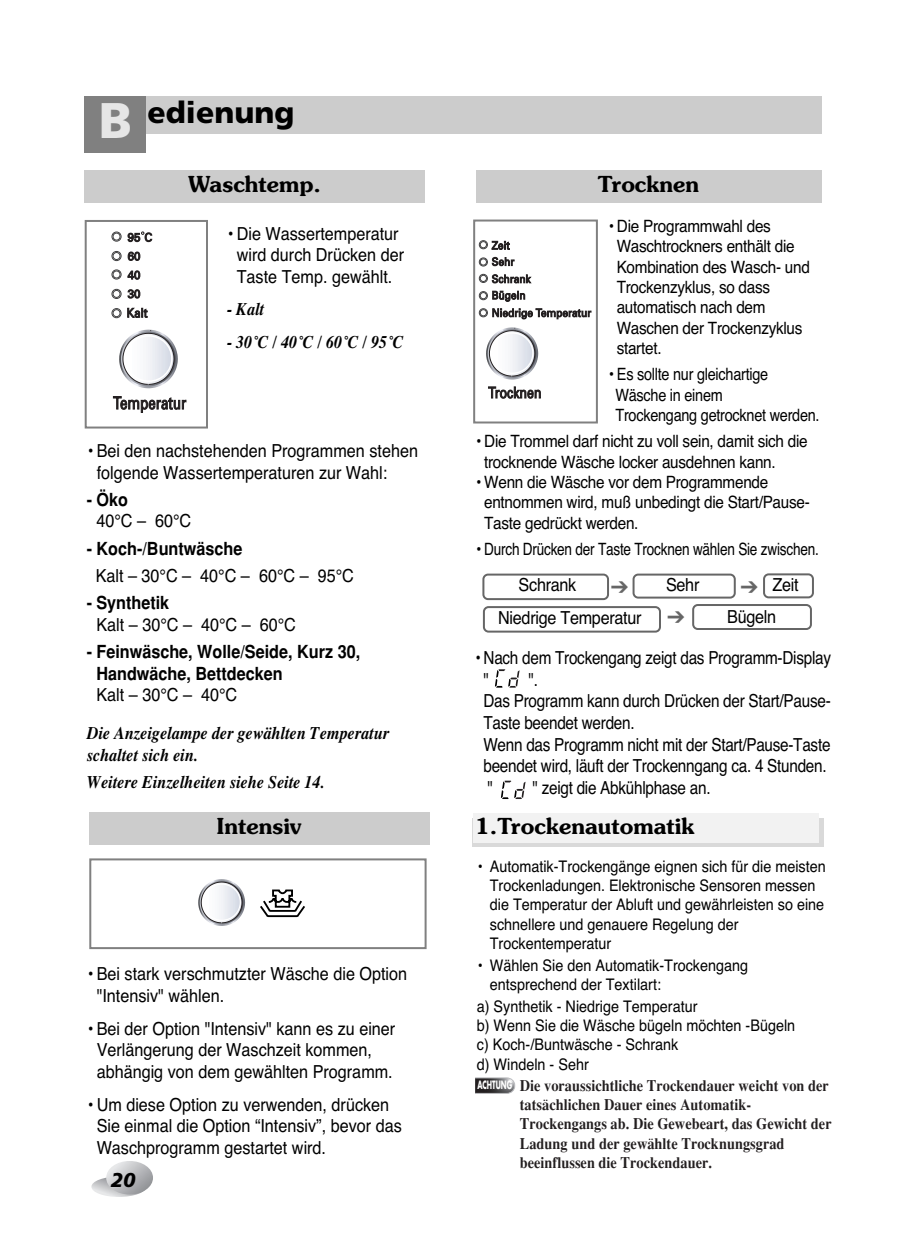
<style>
.page{position:relative;width:906px;height:1246px;background:#fff}
.page>*{position:absolute;margin:0;border:0;box-sizing:border-box;transform-origin:0 0}
.t1{font:900 30px "Frutiger";color:#000}
.t2{font:600 22px "Souvenir";color:#000}
.t3{font:italic 900 20px "Frutiger";color:#000}
.t4{font:18px/21.6px "Helvetica";color:#000;scale:.9 1}
.t5{font:18px/21.6px "Helvetica";color:#000;scale:.85 1}
.t6{font:italic 700 18px/21.6px "Times";color:#000;scale:.9 1}
.t7{font:700 18px/21.6px "Helvetica";color:#000;scale:.9 1}
.t8{font:17px/20.4px "Helvetica";letter-spacing:-.015em;color:#000;scale:.9 1}
.t9{font:16px/19.2px "Helvetica";color:#000;scale:.9 1}
.t10{font:700 16px/19.2px "Times";color:#231f20;scale:.9 1}
.t11{font:700 11.2px "Futura";letter-spacing:-.005em;color:#fff;scale:.59 1}
.s1{font-size:50px;color:#e6e6e6}
</style>
<div class="page">
<svg style="left:91px;top:1177px;width:55px;height:20px"></svg>
<svg style="left:106px;top:1162px;width:47px;height:33px"></svg>
<div style="left:85px;top:96px;width:737px;height:37px;background:#ccc"></div>
<div style="left:85px;top:96px;width:61px;height:57px;background:#808080"></div>
<div style="left:85px;top:170px;width:340px;height:33px;background:#ccc"></div>
<div style="left:89px;top:812px;width:340px;height:33px;background:#ccc"></div>
<div style="left:85px;top:220px;width:123px;height:209px;border:2px solid #808080"></div>
<svg style="left:119px;top:330px;width:59px;height:58px"></svg>
<div style="left:112px;top:232px;width:9px;height:9px;border:1px solid #3e3e3f;border-radius:50%"></div>
<div style="left:113px;top:233px;width:7px;height:7px;border:1px solid #3e3e3f;border-radius:50%"></div>
<div style="left:112px;top:251px;width:9px;height:10px;border:1px solid #3e3e3f;border-radius:50%"></div>
<div style="left:113px;top:252px;width:7px;height:8px;border:1px solid #3e3e3f;border-radius:50%"></div>
<div style="left:112px;top:270px;width:9px;height:9px;border:1px solid #3e3e3f;border-radius:50%"></div>
<div style="left:113px;top:271px;width:7px;height:7px;border:1px solid #3e3e3f;border-radius:50%"></div>
<div style="left:112px;top:289px;width:9px;height:10px;border:1px solid #3e3e3f;border-radius:50%"></div>
<div style="left:113px;top:290px;width:7px;height:8px;border:1px solid #3e3e3f;border-radius:50%"></div>
<div style="left:112px;top:308px;width:9px;height:10px;border:1px solid #3e3e3f;border-radius:50%"></div>
<div style="left:113px;top:309px;width:7px;height:8px;border:1px solid #3e3e3f;border-radius:50%"></div>
<svg style="left:113px;top:396px;width:73px;height:17px"></svg>
<div style="left:134px;top:252px;width:6px;height:9px;background:#231f20;border:1px solid #231f20;border-radius:50%"></div>
<svg style="left:128px;top:252px;width:11px;height:9px"></svg>
<div style="left:134px;top:271px;width:6px;height:8px;background:#231f20;border:1px solid #231f20;border-radius:50%"></div>
<svg style="left:128px;top:271px;width:11px;height:8px"></svg>
<div style="left:134px;top:290px;width:6px;height:8px;background:#231f20;border:1px solid #231f20;border-radius:50%"></div>
<svg style="left:128px;top:289px;width:11px;height:9px"></svg>
<svg style="left:128px;top:232px;width:24px;height:10px"></svg>
<svg style="left:128px;top:308px;width:19px;height:10px"></svg>
<div style="left:89px;top:858px;width:338px;height:91px;border:2px solid #808080"></div>
<svg style="left:198px;top:879px;width:47px;height:47px"></svg>
<div style="left:203px;top:884px;width:38px;height:37px;border:1px solid #fff;border-radius:50%"></div>
<svg style="left:260px;top:889px;width:45px;height:29px"></svg>
<div style="left:476px;top:170px;width:345px;height:33px;background:#ccc"></div>
<div style="left:473px;top:220px;width:125px;height:204px;border:2px solid #808080"></div>
<svg style="left:486px;top:327px;width:52px;height:53px"></svg>
<div style="left:479px;top:240px;width:9px;height:9px;border:1px solid #3e3e3f;border-radius:50%"></div>
<div style="left:480px;top:241px;width:7px;height:7px;border:1px solid #3e3e3f;border-radius:50%"></div>
<div style="left:479px;top:258px;width:9px;height:8px;border:1px solid #3e3e3f;border-radius:50%"></div>
<div style="left:480px;top:259px;width:7px;height:6px;border:1px solid #3e3e3f;border-radius:50%"></div>
<div style="left:479px;top:274px;width:9px;height:9px;border:1px solid #3e3e3f;border-radius:50%"></div>
<div style="left:480px;top:275px;width:7px;height:7px;border:1px solid #3e3e3f;border-radius:50%"></div>
<div style="left:479px;top:291px;width:9px;height:9px;border:1px solid #3e3e3f;border-radius:50%"></div>
<div style="left:480px;top:292px;width:7px;height:7px;border:1px solid #3e3e3f;border-radius:50%"></div>
<div style="left:479px;top:308px;width:9px;height:9px;border:1px solid #3e3e3f;border-radius:50%"></div>
<div style="left:480px;top:309px;width:7px;height:7px;border:1px solid #3e3e3f;border-radius:50%"></div>
<svg style="left:488px;top:387px;width:53px;height:11px"></svg>
<svg style="left:492px;top:241px;width:18px;height:9px"></svg>
<svg style="left:492px;top:257px;width:22px;height:9px"></svg>
<svg style="left:493px;top:291px;width:32px;height:11px"></svg>
<svg style="left:492px;top:275px;width:39px;height:8px"></svg>
<svg style="left:493px;top:309px;width:98px;height:10px"></svg>
<svg style="left:501px;top:781px;width:25px;height:18px"></svg>
<svg style="left:495px;top:669px;width:25px;height:19px"></svg>
<div style="left:472px;top:818px;width:352px;height:29px;background:#d9d9d9"></div>
<div style="left:473px;top:813px;width:346px;height:30px;background:#f2f2f2"></div>
<svg style="left:475px;top:1077px;width:41px;height:17px"></svg>
<svg style="left:482px;top:573px;width:332px;height:60px"></svg>
<h1 class="t1" style="left:99px;top:100px;width:197px"><span class="s1">B</span> edienung</h1>
<p class="t2" style="left:189px;top:176px;width:134px">Waschtemp.</p>
<p class="t4" style="left:227px;top:224px;width:199px;text-align:center">• Die Wassertemperatur wird durch Drücken der<br>Taste Temp. gewählt.</p>
<p class="t6" style="left:227px;top:300px;width:43px">- Kalt</p>
<p class="t6" style="left:227px;top:333px;width:198px">- 30˚C / 40˚C / 60˚C / 95˚C</p>
<p class="t4" style="left:97px;top:442px;width:359px;text-indent:-10px">• Bei den nachstehenden Programmen stehen folgende Wassertemperaturen zur Wahl:</p>
<p class="t7" style="left:87px;top:490px;width:47px">- Öko</p>
<p class="t4" style="left:96px;top:512px;width:107px">40°C – 60°C</p>
<p class="t7" style="left:87px;top:539px;width:174px">- Koch-/Buntwäsche</p>
<p class="t4" style="left:96px;top:567px;width:288px">Kalt – 30°C – 40°C – 60°C – 95°C</p>
<p class="t7" style="left:87px;top:594px;width:93px">- Synthetik</p>
<p class="t4" style="left:96px;top:615px;width:223px">Kalt – 30°C – 40°C – 60°C</p>
<p class="t7" style="left:96px;top:643px;width:295px;text-indent:-10px">- Feinwäsche, Wolle/Seide, Kurz 30,<br>Handwäche, Bettdecken</p>
<p class="t4" style="left:96px;top:686px;width:158px">Kalt – 30°C – 40°C</p>
<p class="t6" style="left:87px;top:724px;width:337px">Die Anzeigelampe der gewählten Temperatur schaltet sich ein.</p>
<p class="t6" style="left:87px;top:773px;width:266px">Weitere Einzelheiten siehe Seite 14.</p>
<p class="t2" style="left:217px;top:818px;width:86px">Intensiv</p>
<p class="t4" style="left:97px;top:965px;width:347px;text-indent:-10px">• Bei stark verschmutzter Wäsche die Option "Intensiv" wählen.</p>
<p class="t4" style="left:97px;top:1019px;width:333px;text-indent:-10px">• Bei der Option "Intensiv" kann es zu einer<br>Verlängerung der Waschzeit kommen, abhängig von dem gewählten Programm.</p>
<p class="t4" style="left:97px;top:1095px;width:340px;text-indent:-10px">• Um diese Option zu verwenden, drücken<br>Sie einmal die Option “Intensiv”, bevor das<br>Waschprogramm gestartet wird.</p>
<p class="t3" style="left:111px;top:1172px;width:26px">20</p>
<p class="t2" style="left:598px;top:176px;width:103px">Trocknen</p>
<p class="t8" style="left:617px;top:217px;width:216px;text-indent:-9px">• Die Programmwahl des<br>Waschtrockners enthält die<br>Kombination des Wasch- und<br>Trockenzyklus, so dass automatisch nach dem<br>Waschen der Trockenzyklus startet.</p>
<p class="t8" style="left:615px;top:366px;width:228px;text-indent:-8px">• Es sollte nur gleichartige<br>Wäsche in einem<br>Trockengang getrocknet werden.</p>
<p class="t8" style="left:484px;top:433px;width:361px;text-indent:-9px">• Die Trommel darf nicht zu voll sein, damit sich die trocknende Wäsche locker ausdehnen kann.</p>
<p class="t8" style="left:484px;top:473px;width:363px;text-indent:-9px">• Wenn die Wäsche vor dem Programmende entnommen wird, muß unbedingt die Start/Pause-<br>Taste gedrückt werden.</p>
<p class="t8" style="left:475px;top:540px;width:383px">• Durch Drücken der Taste Trocknen wählen Sie zwischen.</p>
<p class="t4" style="left:519px;top:576px;width:66px">Schrank</p>
<p class="t4" style="left:498px;top:609px;width:161px">Niedrige Temperatur</p>
<p class="t4" style="left:727px;top:607px;width:56px">Bügeln</p>
<p class="t4" style="left:666px;top:575px;width:39px">Sehr</p>
<p class="t4" style="left:773px;top:575px;width:31px">Zeit</p>
<p class="t5" style="left:483px;top:649px;width:410px;text-indent:-9px">• Nach dem Trockengang zeigt das Programm-Display "</p>
<p class="t5" style="left:483px;top:670px;width:410px;text-indent:45px">".<br>Das Programm kann durch Drücken der Start/Pause-<br>Taste beendet werden.<br>Wenn das Programm nicht mit der Start/Pause-Taste beendet wird, läuft der Trockenngang ca. 4 Stunden. "</p>
<p class="t5" style="left:533px;top:778px;width:211px">" zeigt die Abkühlphase an.</p>
<p class="t2" style="left:475px;top:817px;width:221px">1.Trockenautomatik</p>
<p class="t9" style="left:490px;top:858px;width:375px;text-indent:-13px">• Automatik-Trockengänge eignen sich für die meisten Trockenladungen. Elektronische Sensoren messen die Temperatur der Abluft und gewährleisten so eine schnellere und genauere Regelung der Trockentemperatur</p>
<p class="t9" style="left:490px;top:957px;width:289px;text-indent:-13px">• Wählen Sie den Automatik-Trockengang entsprechend der Textilart:</p>
<p class="t9" style="left:477px;top:998px;width:355px">a) Synthetik - Niedrige Temperatur<br>b) Wenn Sie die Wäsche bügeln möchten -Bügeln c) Koch-/Buntwäsche - Schrank<br>d) Windeln - Sehr</p>
<p class="t10" style="left:520px;top:1077px;width:348px">Die voraussichtliche Trockendauer weicht von der tatsächlichen Dauer eines Automatik-Trockengangs ab. Die Gewebeart, das Gewicht der Ladung und der gewählte Trocknungsgrad beeinflussen die Trockendauer.</p>
<p class="t11" style="left:477px;top:1080px;width:61px">ACHTUNG</p>
</div>
